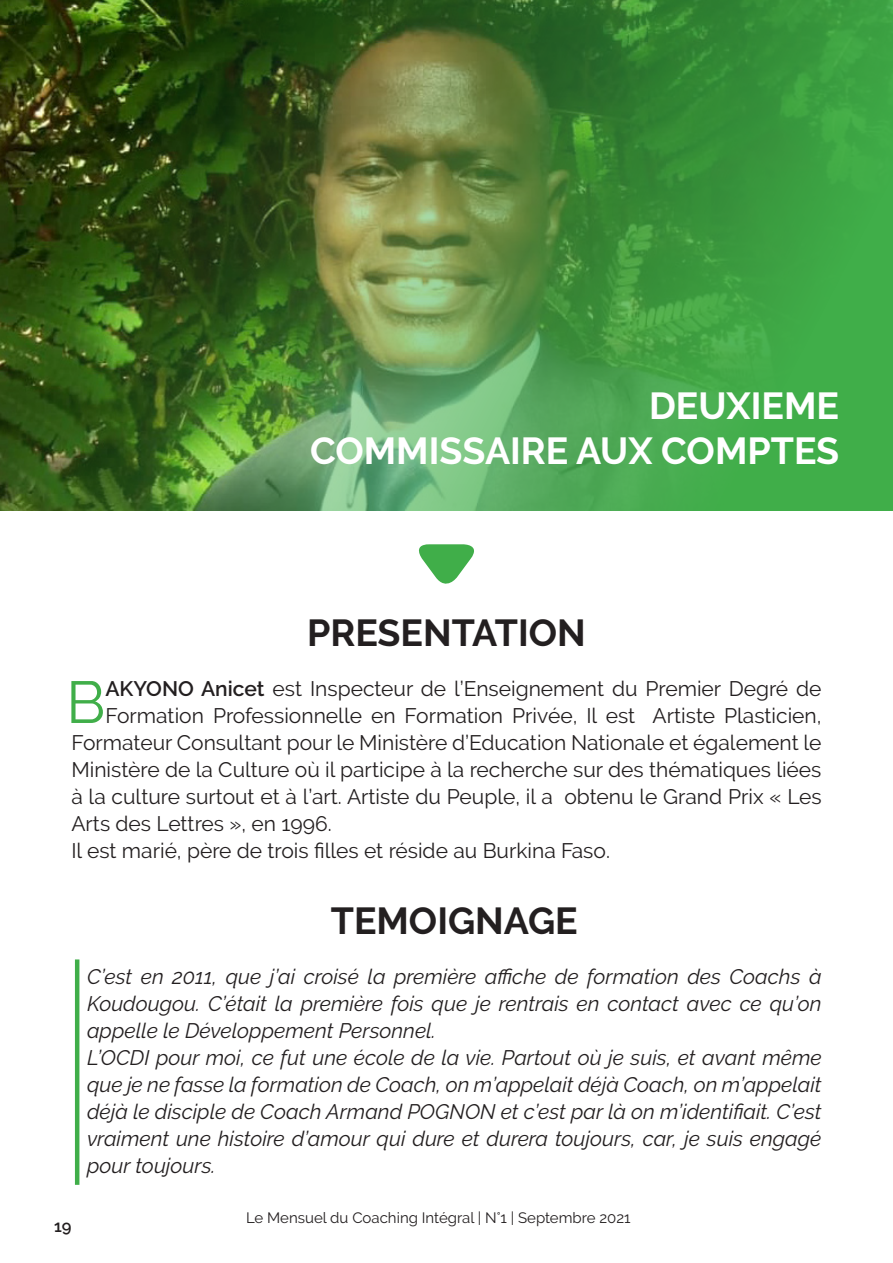
<style>
.page{position:relative;width:893px;height:1263px;background:#fff}
.page>*{position:absolute;margin:0;border:0;box-sizing:border-box;transform-origin:0 0}
.t1{font:59.1px "Raleway";color:#40ae49}
.t2{font:700 37.5px "Raleway";color:#fff}
.t3{font:700 37.5px "Raleway";color:#231f20}
.t4{font:italic 21px/27px "Raleway";color:#231f20;text-align:justify}
.t5{font:21px "Raleway";color:#231f20}
.t6{font:600 16.5px "Raleway";color:#231f20}
.t7{font:15px "Raleway";color:#231f20}
.s1{font-weight:600}
</style>
<div class="page">
<svg style="left:419px;top:544px;width:55px;height:40px"></svg>
<hr style="left:75px;top:959px;width:4px;height:226px;background:#40ae49">
<img style="left:0;top:0;width:893px;height:510px">
<p class="t2" style="left:649px;top:384px;width:191px">DEUXIEME</p>
<p class="t2" style="left:310px;top:429px;width:530px">COMMISSAIRE AUX COMPTES</p>
<p class="t3" style="left:307px;top:612px;width:280px">PRESENTATION</p>
<p class="t1" style="left:66px;top:668px;width:41px">B</p>
<p class="t5" style="left:105px;top:676px;width:718px"><span class="s1">AKYONO Anicet</span> est Inspecteur de l’Enseignement du Premier Degré de</p>
<p class="t5" style="left:105px;top:703px;width:718px">Formation Professionnelle en Formation Privée, Il est Artiste Plasticien,</p>
<p class="t5" style="left:71px;top:730px;width:752px">Formateur Consultant pour le Ministère d’Education Nationale et également le</p>
<p class="t5" style="left:71px;top:757px;width:752px">Ministère de la Culture où il participe à la recherche sur des thématiques liées</p>
<p class="t5" style="left:71px;top:784px;width:752px">à la culture surtout et à l’art. Artiste du Peuple, il a obtenu le Grand Prix « Les</p>
<p class="t5" style="left:71px;top:811px;width:262px">Arts des Lettres », en 1996.</p>
<p class="t5" style="left:71px;top:838px;width:540px">Il est marié, père de trois filles et réside au Burkina Faso.</p>
<p class="t6" style="left:54px;top:1216px;width:19px">19</p>
<p class="t3" style="left:331px;top:899px;width:249px">TEMOIGNAGE</p>
<p class="t4" style="left:87px;top:963px;width:736px">C’est en 2011, que j’ai croisé la première affiche de formation des Coachs à Koudougou. C’était la première fois que je rentrais en contact avec ce qu’on appelle le Développement Personnel.</p>
<p class="t4" style="left:87px;top:1044px;width:736px">L’OCDI pour moi, ce fut une école de la vie. Partout où je suis, et avant même que je ne fasse la formation de Coach, on m’appelait déjà Coach, on m’appelait déjà le disciple de Coach Armand POGNON et c’est par là on m’identifiait. C’est vraiment une histoire d’amour qui dure et durera toujours, car, je suis engagé pour toujours.</p>
<p class="t7" style="left:246px;top:1209px;width:386px">Le Mensuel du Coaching Intégral | N°1 | Septembre 2021</p>
</div>
